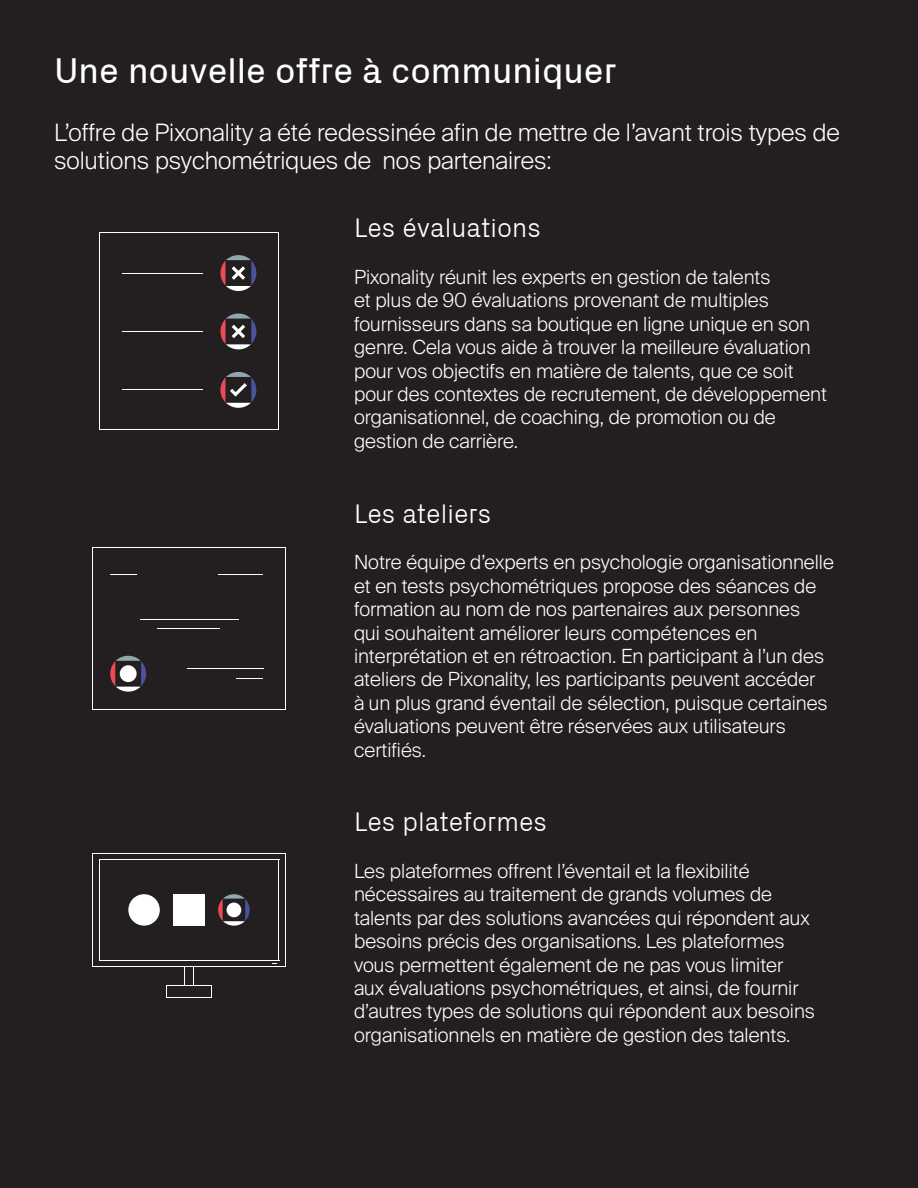
<style>
.page{position:relative;width:918px;height:1188px;background:#231f20}
.page>*{position:absolute;margin:0;border:0;box-sizing:border-box;transform-origin:0 0}
.t1{font:36px "Px Grotesk";color:#fff}
.t2{font:300 27px "Px Grotesk";color:#fff}
.t3{font:300 24px/28.8px "Suisse Intl";color:#fff}
.t4{font:300 19.5px/23.4px "Suisse Intl";color:#fff}
</style>
<div class="page">
<svg style="left:220px;top:372px;width:37px;height:36px"></svg>
<svg style="left:220px;top:255px;width:37px;height:36px"></svg>
<svg style="left:220px;top:313px;width:37px;height:37px"></svg>
<hr style="left:122px;top:273px;width:80px;height:1px;background:#fff">
<hr style="left:122px;top:331px;width:80px;height:1px;background:#fff">
<hr style="left:122px;top:390px;width:80px;height:1px;background:#fff">
<hr style="left:99px;top:233px;width:180px;height:1px;background:#fff">
<hr style="left:99px;top:430px;width:180px;height:1px;background:#fff">
<hr style="left:99px;top:233px;width:1px;height:197px;background:#fff">
<hr style="left:278px;top:233px;width:1px;height:197px;background:#fff">
<hr style="left:92px;top:853px;width:1px;height:114px;background:#fff">
<hr style="left:285px;top:853px;width:1px;height:114px;background:#fff">
<hr style="left:92px;top:966px;width:194px;height:1px;background:#fff">
<hr style="left:92px;top:853px;width:194px;height:1px;background:#fff">
<hr style="left:99px;top:859px;width:1px;height:101px;background:#fff">
<hr style="left:279px;top:859px;width:1px;height:101px;background:#fff">
<hr style="left:99px;top:960px;width:180px;height:1px;background:#fff">
<hr style="left:99px;top:859px;width:180px;height:1px;background:#fff">
<hr style="left:167px;top:998px;width:45px;height:1px;background:#fff">
<hr style="left:167px;top:986px;width:45px;height:1px;background:#fff">
<svg style="left:184px;top:967px;width:1px;height:19px"></svg>
<svg style="left:193px;top:967px;width:1px;height:19px"></svg>
<svg style="left:218px;top:894px;width:32px;height:32px"></svg>
<div style="left:227px;top:903px;width:14px;height:14px;background:#fff;border-radius:50%"></div>
<div style="left:173px;top:894px;width:32px;height:32px;background:#fff"></div>
<div style="left:128px;top:894px;width:32px;height:32px;background:#fff;border-radius:50%"></div>
<hr style="left:92px;top:548px;width:1px;height:161px;background:#fff">
<hr style="left:285px;top:548px;width:1px;height:161px;background:#fff">
<hr style="left:92px;top:709px;width:194px;height:1px;background:#fff">
<hr style="left:92px;top:547px;width:194px;height:1px;background:#fff">
<svg style="left:110px;top:655px;width:37px;height:37px"></svg>
<div style="left:120px;top:665px;width:17px;height:17px;background:#fff;border-radius:50%"></div>
<hr style="left:187px;top:669px;width:76px;height:1px;background:#fff">
<svg style="left:236px;top:678px;width:27px;height:1px"></svg>
<hr style="left:218px;top:574px;width:45px;height:1px;background:#fff">
<hr style="left:140px;top:619px;width:98px;height:1px;background:#fff">
<hr style="left:158px;top:628px;width:62px;height:1px;background:#fff">
<svg style="left:110px;top:574px;width:27px;height:1px"></svg>
<p class="t1" style="left:54px;top:50px;width:564px">Une nouvelle offre à communiquer</p>
<p class="t3" style="left:54px;top:118px;width:788px">L’offre de Pixonality a été redessinée afin de mettre de l’avant trois types de solutions psychométriques de nos partenaires:</p>
<p class="t2" style="left:354px;top:212px;width:188px">Les évaluations</p>
<p class="t4" style="left:354px;top:266px;width:474px">Pixonality réunit les experts en gestion de talents<br>et plus de 90 évaluations provenant de multiples fournisseurs dans sa boutique en ligne unique en son genre. Cela vous aide à trouver la meilleure évaluation pour vos objectifs en matière de talents, que ce soit pour des contextes de recrutement, de développement organisationnel, de coaching, de promotion ou de gestion de carrière.</p>
<p class="t2" style="left:354px;top:498px;width:139px">Les ateliers</p>
<p class="t4" style="left:354px;top:551px;width:482px">Notre équipe d’experts en psychologie organisationnelle et en tests psychométriques propose des séances de formation au nom de nos partenaires aux personnes<br>qui souhaitent améliorer leurs compétences en interprétation et en rétroaction. En participant à l’un des ateliers de Pixonality, les participants peuvent accéder<br>à un plus grand éventail de sélection, puisque certaines évaluations peuvent être réservées aux utilisateurs certifiés.</p>
<p class="t2" style="left:354px;top:806px;width:194px">Les plateformes</p>
<p class="t4" style="left:354px;top:860px;width:463px">Les plateformes offrent l’éventail et la flexibilité nécessaires au traitement de grands volumes de talents par des solutions avancées qui répondent aux besoins précis des organisations. Les plateformes vous permettent également de ne pas vous limiter aux évaluations psychométriques, et ainsi, de fournir d’autres types de solutions qui répondent aux besoins organisationnels en matière de gestion des talents.</p>
</div>
